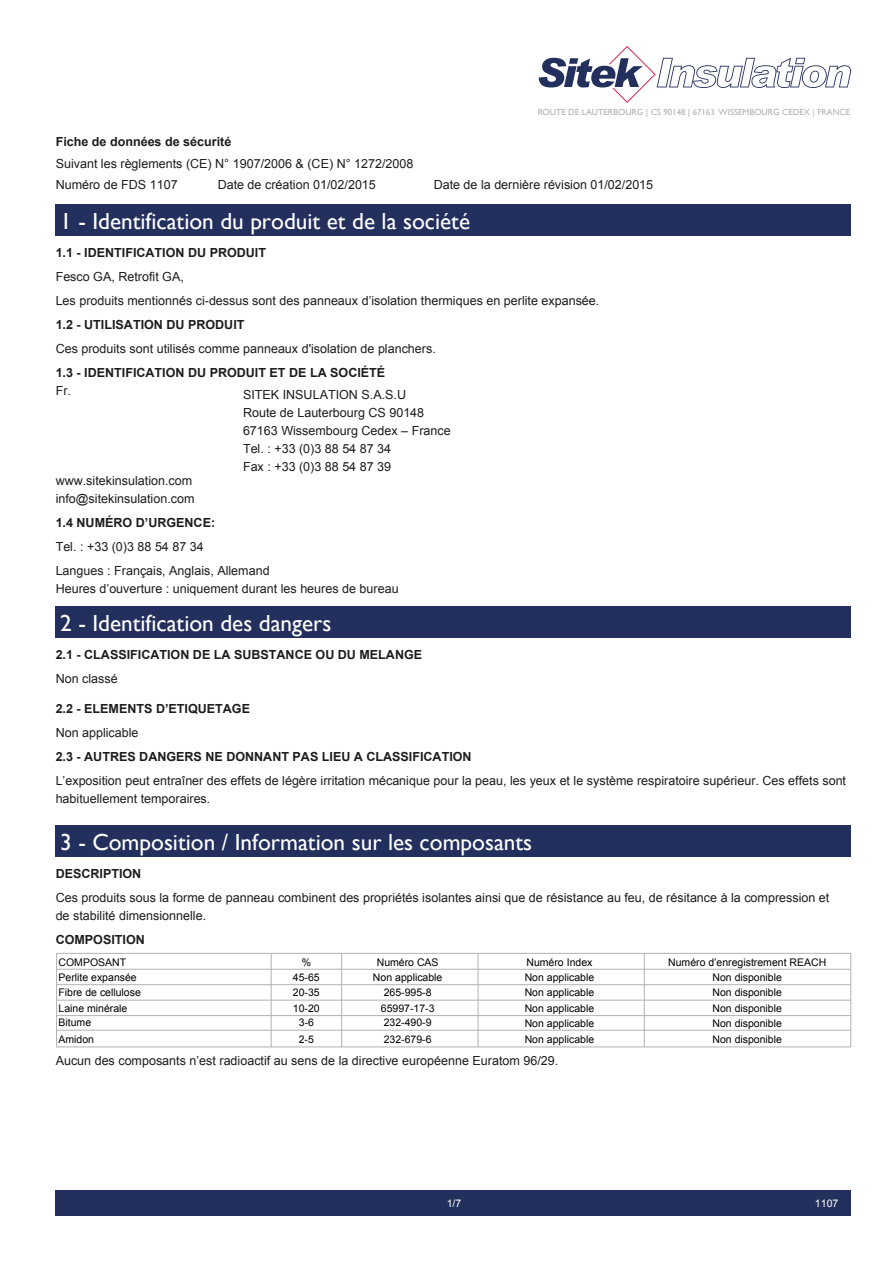
<style>
.page{position:relative;width:893px;height:1263px;background:#fff}
.page>*{position:absolute;margin:0;border:0;box-sizing:border-box;transform-origin:0 0}
.t1{font:23.25px "Gill Sans";color:#fff}
.t2{font:12.6px/24px "Arial";color:#1d1d1b}
.t3{font:700 12.6px/24px "Arial";color:#1d1d1b}
.t4{font:10.5px/15.5px "Arial";color:#000}
.t5{font:10.5px "Arial";color:#fff}
.t6{font:8.85px "Gill Sans";color:#b2b2b2}
.s1{font-weight:700}
.s2{font-weight:400}
</style>
<div class="page">
<div style="left:56px;top:205px;width:795px;height:31px;background:#232f5d"></div>
<div style="left:56px;top:606px;width:795px;height:32px;background:#232f5d"></div>
<div style="left:56px;top:826px;width:795px;height:31px;background:#232f5d"></div>
<div style="left:56px;top:953px;width:795px;height:94px;border:1px solid #b2b2b2"></div>
<hr style="left:57px;top:969px;width:794px;height:1px;background:#b2b2b2">
<hr style="left:57px;top:984px;width:794px;height:1px;background:#b2b2b2">
<hr style="left:57px;top:1000px;width:794px;height:1px;background:#b2b2b2">
<hr style="left:57px;top:1015px;width:794px;height:1px;background:#b2b2b2">
<hr style="left:57px;top:1030px;width:794px;height:1px;background:#b2b2b2">
<hr style="left:271px;top:953px;width:1px;height:94px;background:#b2b2b2">
<hr style="left:341px;top:953px;width:1px;height:94px;background:#b2b2b2">
<hr style="left:644px;top:953px;width:1px;height:94px;background:#b2b2b2">
<hr style="left:478px;top:953px;width:1px;height:94px;background:#b2b2b2">
<div style="left:56px;top:1190px;width:795px;height:25px;background:#232f5d"></div>
<svg style="left:539px;top:46px;width:312px;height:57px"></svg>
<p class="t6" style="left:538px;top:107px;width:314px">ROUTE DE LAUTERBOURG | CS 90148 | 67163 WISSEMBOURG CEDEX | FRANCE</p>
<p class="t2" style="left:56px;top:130px;width:359px;line-height:22.5px"><span class="s1">Fiche de données de sécurité<br></span>Suivant les règlements (CE) N° 1907/2006 &amp; (CE) N° 1272/2008</p>
<p class="t2" style="left:56px;top:173px;width:123px">Numéro de FDS 1107</p>
<p class="t2" style="left:218px;top:173px;width:160px">Date de création 01/02/2015</p>
<p class="t2" style="left:434px;top:173px;width:221px">Date de la dernière révision 01/02/2015</p>
<p class="t1" style="left:60px;top:208px;width:411px">1 - Identification du produit et de la société</p>
<p class="t2" style="left:56px;top:241px;width:545px"><span class="s1">1.1 - IDENTIFICATION DU PRODUIT<br></span>Fesco GA, Retrofit GA,<br>Les produits mentionnés ci-dessus sont des panneaux d’isolation thermiques en perlite expansée.<br><span class="s1">1.2 - UTILISATION DU PRODUIT<br></span>Ces produits sont utilisés comme panneaux d'isolation de planchers.<br><span class="s1">1.3 - IDENTIFICATION DU PRODUIT ET DE LA SOCIÉTÉ</span></p>
<p class="t2" style="left:56px;top:379px;width:17px">Fr.</p>
<p class="t2" style="left:243px;top:385px;width:209px;line-height:18px">SITEK INSULATION S.A.S.U<br>Route de Lauterbourg CS 90148<br>67163 Wissembourg Cedex – France<br>Tel. : +33 (0)3 88 54 87 34<br>Fax : +33 (0)3 88 54 87 39</p>
<p class="t2" style="left:56px;top:472px;width:140px;line-height:18px">www.sitekinsulation.com info@sitekinsulation.com</p>
<p class="t2" style="left:56px;top:511px;width:215px"><span class="s1">1.4 NUMÉRO D’URGENCE:<br></span>Tel. : +33 (0)3 88 54 87 34<br>Langues : Français, Anglais, Allemand</p>
<p class="t2" style="left:56px;top:577px;width:344px">Heures d’ouverture : uniquement durant les heures de bureau</p>
<p class="t1" style="left:60px;top:609px;width:273px">2 - Identification des dangers</p>
<p class="t3" style="left:56px;top:642px;width:368px">2.1 - CLASSIFICATION DE LA SUBSTANCE OU DU MELANGE<br><span class="s2">Non classé</span></p>
<p class="t2" style="left:56px;top:696px;width:792px"><span class="s1">2.2 - ELEMENTS D’ETIQUETAGE<br></span>Non applicable<br><span class="s1">2.3 - AUTRES DANGERS NE DONNANT PAS LIEU A CLASSIFICATION<br></span>L’exposition peut entraîner des effets de légère irritation mécanique pour la peau, les yeux et le système respiratoire supérieur. Ces effets sont</p>
<p class="t2" style="left:56px;top:786px;width:156px">habituellement temporaires.</p>
<p class="t1" style="left:60px;top:829px;width:473px">3 - Composition / Information sur les composants</p>
<p class="t2" style="left:56px;top:861px;width:775px"><span class="s1">DESCRIPTION<br></span>Ces produits sous la forme de panneau combinent des propriétés isolantes ainsi que de résistance au feu, de résitance à la compression et</p>
<p class="t2" style="left:56px;top:903px;width:152px">de stabilité dimensionnelle.<br><span class="s1">COMPOSITION</span></p>
<p class="t4" style="left:59px;top:954px;width:84px">COMPOSANT<br>Perlite expansée<br>Fibre de cellulose<br>Laine minérale</p>
<p class="t4" style="left:59px;top:1014px;width:37px;line-height:16.5px">Bitume<br>Amidon</p>
<p class="t4" style="left:293px;top:954px;width:28px;text-align:center">%<br>45-65<br>20-35<br>10-20</p>
<p class="t4" style="left:299px;top:1014px;width:17px;line-height:16.5px">3-6<br>2-5</p>
<p class="t4" style="left:373px;top:955px;width:71px;line-height:15px;text-align:center">Numéro CAS<br>Non applicable</p>
<p class="t4" style="left:526px;top:954px;width:67px">Numéro Index</p>
<p class="t4" style="left:668px;top:954px;width:160px">Numéro d’enregistrement REACH</p>
<p class="t4" style="left:525px;top:969px;width:71px;text-align:justify">Non applicable Non applicable Non applicable Non applicable Non applicable</p>
<p class="t4" style="left:712px;top:969px;width:71px;text-align:justify">Non disponible Non disponible Non disponible Non disponible Non disponible</p>
<p class="t4" style="left:381px;top:985px;width:55px">265-995-8<br>65997-17-3</p>
<p class="t4" style="left:384px;top:1014px;width:49px;line-height:16.5px">232-490-9<br>232-679-6</p>
<p class="t2" style="left:56px;top:1048px;width:504px">Aucun des composants n’est radioactif au sens de la directive européenne Euratom 96/29.</p>
<p class="t5" style="left:447px;top:1196px;width:16px">1/7</p>
<p class="t5" style="left:815px;top:1196px;width:25px">1107</p>
</div>
